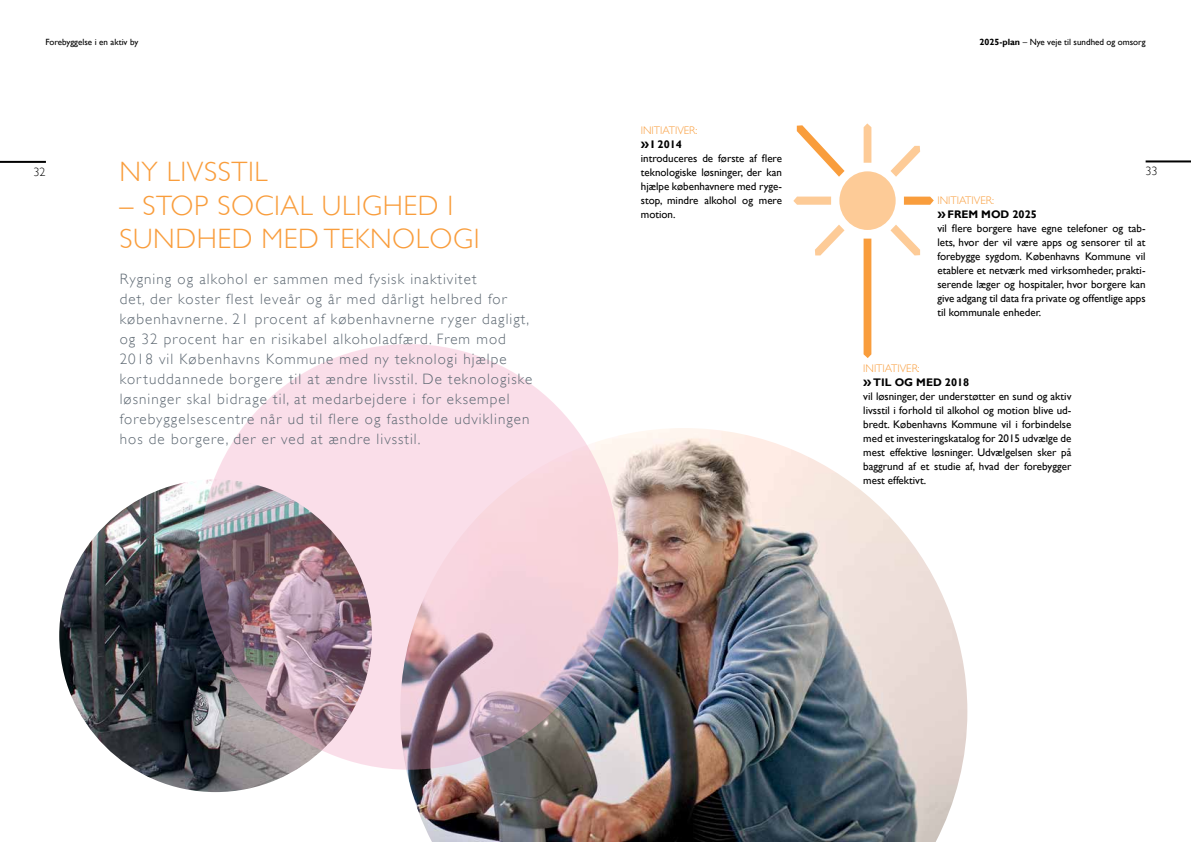
<style>
.page{position:relative;width:1191px;height:842px;background:#fff}
.page>*{position:absolute;margin:0;border:0;box-sizing:border-box;transform-origin:0 0}
.t1{font:300 28px/33.6px "Gill Sans";letter-spacing:.02em;color:#f99d3c}
.t2{font:300 15px/20px "Gill Sans";letter-spacing:.07em;color:#5c6771}
.t3{font:300 12px "Gill Sans";color:#000}
.t4{font:11px/14px "Gill Sans";color:#000}
.t5{font:9px "Gill Sans";color:#000}
.s1{font-weight:700}
.s2{font-style:italic}
.s3{font-weight:300;color:#f99d3c}
.s4{font-weight:700;font-size:14px}
</style>
<div class="page">
<div style="left:839px;top:171px;width:56px;height:59px;background:#fdcb97;border-radius:50%"></div>
<svg style="left:797px;top:125px;width:47px;height:52px"></svg>
<svg style="left:793px;top:197px;width:38px;height:8px"></svg>
<svg style="left:863px;top:123px;width:8px;height:40px"></svg>
<svg style="left:890px;top:146px;width:30px;height:31px"></svg>
<svg style="left:904px;top:197px;width:29px;height:8px"></svg>
<svg style="left:890px;top:225px;width:30px;height:30px"></svg>
<svg style="left:863px;top:239px;width:8px;height:119px"></svg>
<svg style="left:815px;top:225px;width:29px;height:30px"></svg>
<img style="left:59px;top:479px;width:313px;height:313px;border-radius:156px">
<img style="left:406px;top:428px;width:561px;height:414px">
<svg style="left:200px;top:344px;width:418px;height:426px;background:#d8bcc7"></svg>
<hr style="left:1145px;top:160px;width:46px;height:2px;background:#000">
<hr style="left:0;top:161px;width:46px;height:2px;background:#000">
<p class="t5" style="left:45px;top:38px;width:95px">Forebyggelse i en aktiv by</p>
<p class="t5" style="left:979px;top:38px;width:167px"><span class="s1">2025-plan</span> <span class="s2">–</span> Nye veje til sundhed og omsorg</p>
<p class="t3" style="left:33px;top:167px;width:13px">32</p>
<h1 class="t1" style="left:119px;top:157px;width:150px">NY LIVSSTIL</h1>
<h1 class="t1" style="left:119px;top:191px;width:362px">– STOP SOCIAL ULIGHED I<br>SUNDHED MED TEKNOLOGI</h1>
<p class="t2" style="left:120px;top:270px;width:414px">Rygning og alkohol er sammen med fysisk inaktivitet<br>det, der koster flest leveår og år med dårligt helbred for københavnerne. 21 procent af københavnerne ryger dagligt, og 32 procent har en risikabel alkoholadfærd. Frem mod 2018 vil Københavns Kommune med ny teknologi hjælpe kortuddannede borgere til at ændre livsstil. De teknologiske løsninger skal bidrage til, at medarbejdere i for eksempel forebyggelsescentre når ud til flere og fastholde udviklingen hos de borgere, der er ved at ændre livsstil.</p>
<p class="t4" style="left:641px;top:123px;width:143px"><span class="s3">INITIATIVER:<br></span><span class="s4">»</span> <span class="s1">I 2014<br></span>introduceres de første af flere teknologiske løsninger, der kan hjælpe københavnere med ryge&shy;stop, mindre alkohol og mere motion.</p>
<p class="t3" style="left:1145px;top:166px;width:13px">33</p>
<p class="t4" style="left:937px;top:193px;width:210px"><span class="s3">INITIATIVER:<br></span><span class="s4">»</span> <span class="s1">FREM MOD 2025<br></span>vil flere borgere have egne telefoner og tab&shy;lets, hvor der vil være apps og sensorer til at forebygge sygdom. Københavns Kommune vil etablere et netværk med virksomheder, prakti&shy;serende læger og hospitaler, hvor borgere kan give adgang til data fra private og offentlige apps til kommunale enheder.</p>
<p class="t4" style="left:863px;top:362px;width:210px"><span class="s3">INITIATIVER:<br></span><span class="s4">»</span> <span class="s1">TIL OG MED 2018<br></span>vil løsninger, der understøtter en sund og aktiv livsstil i forhold til alkohol og motion blive ud&shy;bredt. Københavns Kommune vil i forbindelse med et investeringskatalog for 2015 udvælge de mest effektive løsninger. Udvælgelsen sker på baggrund af et studie af, hvad der forebygger mest effektivt.</p>
</div>
